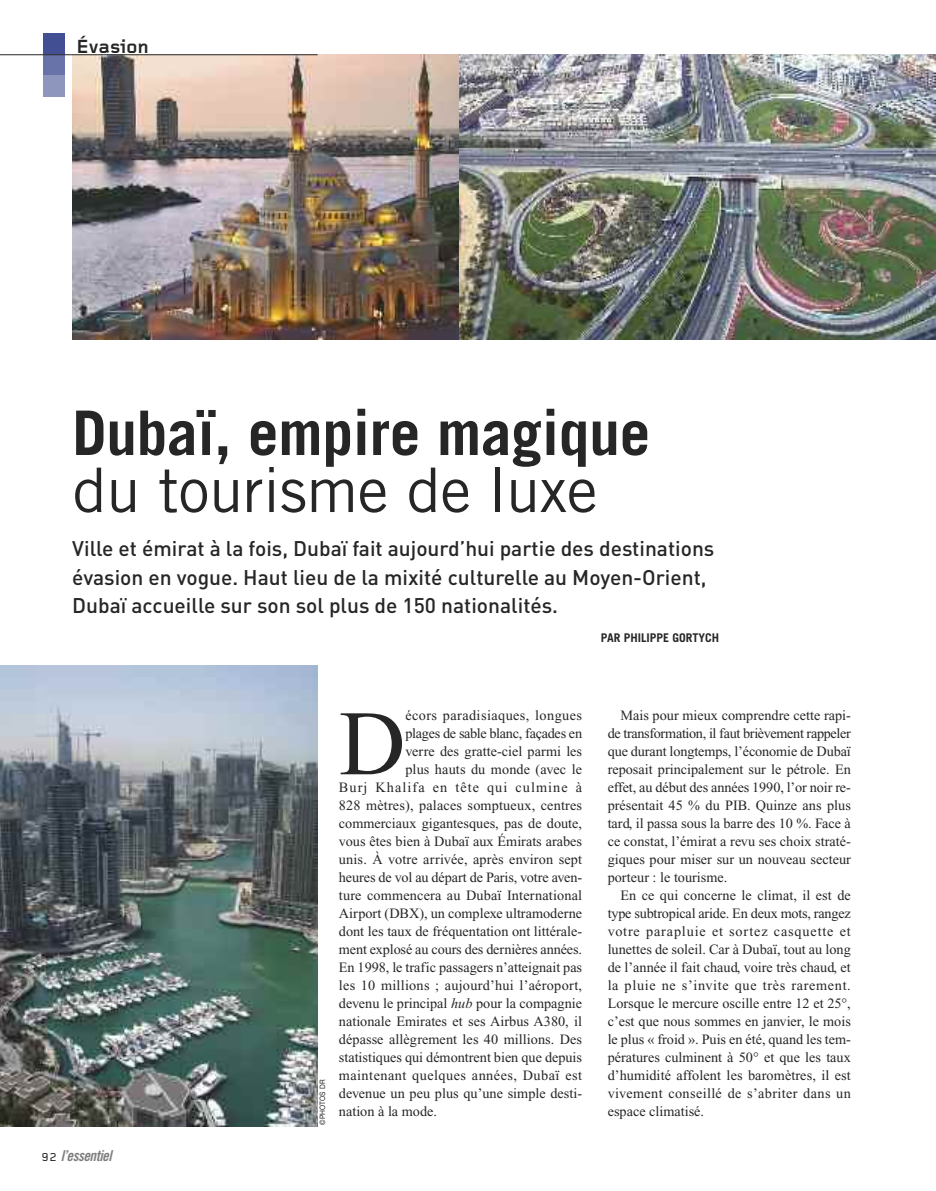
<style>
.page{position:relative;width:936px;height:1191px;background:#fff}
.page>*{position:absolute;margin:0;border:0;box-sizing:border-box;transform-origin:0 0}
.t1{font:91.95px "Times New Roman";color:#272627}
.t2{font:700 61.5px "Trade Gothic";letter-spacing:-.005em;color:#272627}
.t3{font:61.5px "Trade Gothic";letter-spacing:-.005em;color:#272627}
.t4{font:500 21px/28.5px "DIN";color:#272627}
.t5{font:700 19.8px "Foundry Gridnik";color:#272627}
.t6{font:15px "Trade Gothic Bold Cond Twenty Obl";letter-spacing:-.03em;color:#7d7d7d}
.t7{font:14.25px/18px "Times New Roman";color:#272627;text-align:justify}
.t8{font:14.25px "Times New Roman";letter-spacing:.03em;color:#272627}
.t9{font:14.25px "Times New Roman";letter-spacing:.02em;color:#272627}
.t10{font:14.25px "Times New Roman";letter-spacing:-.02em;color:#272627}
.t11{font:14.25px "Times New Roman";letter-spacing:.075em;color:#272627}
.t12{font:700 12px "Trade Gothic";color:#272627}
.t13{font:7.5px "Helvetica Neue";letter-spacing:.01em;color:#272627;scale:.9 1}
.s1{font-family:"Foundry Gridnik";font-weight:500;font-size:12px;color:#272627}
.s2{font-style:italic}
</style>
<div class="page">
<img style="left:0;top:666px;width:317px;height:460px">
<img style="left:72px;top:54px;width:387px;height:285px">
<img style="left:459px;top:54px;width:476px;height:285px">
<div style="left:43px;top:33px;width:22px;height:22px;background:#425093"></div>
<div style="left:43px;top:55px;width:22px;height:21px;background:#6873a9"></div>
<div style="left:43px;top:76px;width:22px;height:21px;background:#8e96be"></div>
<hr style="left:0;top:54px;width:317px;height:1px;background:#272627">
<h3 class="t5" style="left:76px;top:36px;width:74px">Évasion</h3>
<h2 class="t2" style="left:72px;top:410px;width:579px">Dubaï, empire magique</h2>
<h2 class="t3" style="left:72px;top:467px;width:526px">du tourisme de luxe</h2>
<h3 class="t4" style="left:72px;top:534px;width:643px">Ville et émirat à la fois, Dubaï fait aujourd’hui partie des destinations évasion en vogue. Haut lieu de la mixité culturelle au Moyen-Orient,<br>Dubaï accueille sur son sol plus de 150 nationalités.</h3>
<p class="t12" style="left:601px;top:633px;width:120px">PAR PHILIPPE GORTYCH</p>
<p class="t6" style="left:41px;top:1149px;width:72px"><span class="s1">92</span> l’essentiel</p>
<p class="t13" style="left:320px;top:1125px;width:52px;rotate:-90deg">©PHOTOS DR</p>
<h1 class="t1" style="left:339px;top:710px;width:68px">D</h1>
<p class="t8" style="left:405px;top:710px;width:178px">écors paradisiaques, longues</p>
<p class="t10" style="left:405px;top:728px;width:178px">plages de sable blanc, façades en</p>
<p class="t7" style="left:405px;top:744px;width:178px">verre des gratte-ciel parmi les</p>
<p class="t7" style="left:405px;top:762px;width:178px">plus hauts du monde (avec le</p>
<p class="t11" style="left:339px;top:782px;width:245px">Burj Khalifa en tête qui culmine à</p>
<p class="t7" style="left:339px;top:798px;width:245px">828 mètres), palaces somptueux, centres</p>
<p class="t7" style="left:339px;top:816px;width:245px">commerciaux gigantesques, pas de doute,</p>
<p class="t7" style="left:339px;top:834px;width:245px">vous êtes bien à Dubaï aux Émirats arabes</p>
<p class="t7" style="left:339px;top:852px;width:245px">unis. À votre arrivée, après environ sept</p>
<p class="t7" style="left:339px;top:870px;width:245px">heures de vol au départ de Paris, votre aven-</p>
<p class="t7" style="left:339px;top:888px;width:245px">ture commencera au Dubaï International</p>
<p class="t7" style="left:339px;top:906px;width:245px">Airport (DBX), un complexe ultramoderne</p>
<p class="t7" style="left:339px;top:924px;width:245px">dont les taux de fréquentation ont littérale-</p>
<p class="t7" style="left:339px;top:942px;width:245px">ment explosé au cours des dernières années.</p>
<p class="t7" style="left:339px;top:960px;width:245px">En 1998, le trafic passagers n’atteignait pas</p>
<p class="t9" style="left:339px;top:980px;width:245px">les 10 millions ; aujourd’hui l’aéroport,</p>
<p class="t7" style="left:339px;top:996px;width:245px">devenu le principal <span class="s2">hub</span> pour la compagnie</p>
<p class="t7" style="left:339px;top:1014px;width:245px">nationale Emirates et ses Airbus A380, il</p>
<p class="t7" style="left:339px;top:1032px;width:245px">dépasse allègrement les 40 millions. Des</p>
<p class="t7" style="left:339px;top:1050px;width:245px">statistiques qui démontrent bien que depuis</p>
<p class="t8" style="left:339px;top:1070px;width:245px">maintenant quelques années, Dubaï est</p>
<p class="t7" style="left:339px;top:1086px;width:245px">devenue un peu plus qu’une simple desti-</p>
<p class="t7" style="left:339px;top:1104px;width:100px">nation à la mode.</p>
<p class="t7" style="left:607px;top:708px;width:245px;text-indent:13px">Mais pour mieux comprendre cette rapi&shy;de transformation, il faut brièvement rappeler que durant longtemps, l’économie de Dubaï reposait principalement sur le pétrole. En effet, au début des années 1990, l’or noir re&shy;présentait 45 % du PIB. Quinze ans plus tard, il passa sous la barre des 10 %. Face à ce constat, l’émirat a revu ses choix straté&shy;giques pour miser sur un nouveau secteur porteur : le tourisme.</p>
<p class="t7" style="left:607px;top:888px;width:245px;text-indent:13px">En ce qui concerne le climat, il est de type subtropical aride. En deux mots, rangez votre parapluie et sortez casquette et lunettes de soleil. Car à Dubaï, tout au long de l’année il fait chaud, voire très chaud, et la pluie ne s’invite que très rarement.<br>Lorsque le mercure oscille entre 12 et 25°, c’est que nous sommes en janvier, le mois le plus « froid ». Puis en été, quand les tem&shy;pératures culminent à 50° et que les taux d’humidité affolent les baromètres, il est vivement conseillé de s’abriter dans un espace climatisé.</p>
</div>
